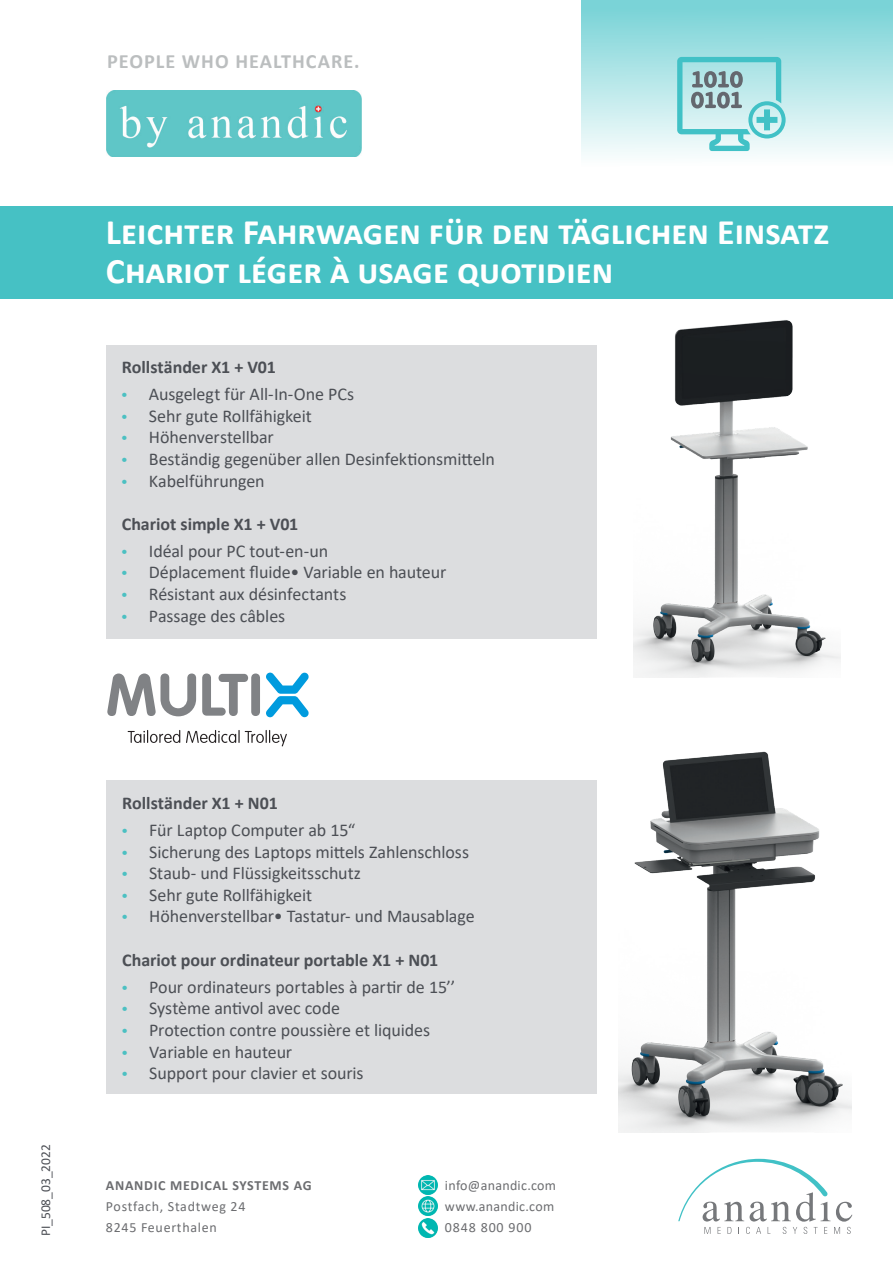
<style>
.page{position:relative;width:893px;height:1263px;background:#fff}
.page>*{position:absolute;margin:0;border:0;box-sizing:border-box;transform-origin:0 0}
.t1{font:700 36px/39px "Calibri";color:#fff}
.t2{font:700 20.25px "Calibri";letter-spacing:.05em;color:#bbbebf}
.t3{font:18px "Calibri";letter-spacing:-.005em;color:#4c4f55}
.t4{font:700 18px "Calibri";color:#4c4f55}
.t5{font:13.95px "Calibri";letter-spacing:.05em;color:#6c6d70}
.t6{font:13.95px "Calibri";letter-spacing:.02em;color:#6c6d70}
.t7{font:700 13.95px "Calibri";letter-spacing:.05em;color:#6c6d70}
.t8{font:13.5px "Calibri";color:#4c4f55}
.s1{font-family:"Arial";font-weight:700;font-size:15px;color:#4cc0c2}
</style>
<div class="page">
<div style="left:581px;top:0;width:312px;height:201px;background:linear-gradient(to bottom,#78d2d6,#fff)"></div>
<svg style="left:677px;top:57px;width:109px;height:94px;background:#a0d6d9"></svg>
<img style="left:418px;top:1175px;width:19px;height:19px">
<img style="left:418px;top:1196px;width:19px;height:19px">
<img style="left:418px;top:1218px;width:19px;height:19px">
<img style="left:106px;top:91px;width:255px;height:66px">
<svg style="left:704px;top:1227px;width:6px;height:7px"></svg>
<svg style="left:718px;top:1227px;width:3px;height:7px"></svg>
<svg style="left:727px;top:1227px;width:4px;height:7px"></svg>
<svg style="left:746px;top:1227px;width:4px;height:7px"></svg>
<svg style="left:756px;top:1227px;width:5px;height:7px"></svg>
<svg style="left:783px;top:1227px;width:3px;height:7px"></svg>
<svg style="left:793px;top:1227px;width:4px;height:7px"></svg>
<svg style="left:803px;top:1227px;width:4px;height:7px"></svg>
<svg style="left:824px;top:1227px;width:3px;height:7px"></svg>
<svg style="left:834px;top:1227px;width:6px;height:7px"></svg>
<svg style="left:847px;top:1227px;width:4px;height:7px"></svg>
<svg style="left:678px;top:1159px;width:174px;height:62px"></svg>
<div style="left:0;top:207px;width:893px;height:92px;background:#46c1c4"></div>
<div style="left:106px;top:345px;width:491px;height:294px;background:#dcdddf"></div>
<div style="left:106px;top:780px;width:491px;height:313px;background:#dcdddf"></div>
<svg style="left:266px;top:673px;width:43px;height:44px"></svg>
<svg style="left:107px;top:673px;width:89px;height:43px"></svg>
<svg style="left:202px;top:673px;width:46px;height:43px"></svg>
<div style="left:251px;top:673px;width:9px;height:43px;background:#808285;border-radius:4px"></div>
<svg style="left:128px;top:730px;width:52px;height:13px"></svg>
<svg style="left:186px;top:730px;width:101px;height:16px"></svg>
<img style="left:618px;top:751px;width:234px;height:381px">
<img style="left:634px;top:320px;width:206px;height:357px">
<p class="t2" style="left:107px;top:47px;width:254px">PEOPLE WHO HEALTHCARE.</p>
<h1 class="t1" style="left:106px;top:212px;width:725px">Leichter Fahrwagen für den täglichen Einsatz<br>Chariot léger à usage quotidien</h1>
<p class="t4" style="left:122px;top:354px;width:156px">Rollständer X1 + V01</p>
<p class="t3" style="left:122px;top:382px;width:234px"><span class="s1">•</span> Ausgelegt für All-In-One PCs</p>
<p class="t3" style="left:122px;top:403px;width:191px"><span class="s1">•</span> Sehr gute Rollfähigkeit</p>
<p class="t3" style="left:122px;top:425px;width:153px"><span class="s1">•</span> Höhenverstellbar</p>
<p class="t3" style="left:122px;top:446px;width:375px"><span class="s1">•</span> Beständig gegenüber allen Desinfektionsmitteln</p>
<p class="t3" style="left:122px;top:468px;width:144px"><span class="s1">•</span> Kabelführungen</p>
<p class="t4" style="left:122px;top:511px;width:178px">Chariot simple X1 + V01</p>
<p class="t3" style="left:122px;top:538px;width:208px"><span class="s1">•</span> Idéal pour PC tout-en-un</p>
<p class="t3" style="left:122px;top:560px;width:326px"><span class="s1">•</span> Déplacement fluide• Variable en hauteur</p>
<p class="t3" style="left:122px;top:581px;width:226px"><span class="s1">•</span> Résistant aux désinfectants</p>
<p class="t3" style="left:122px;top:603px;width:165px"><span class="s1">•</span> Passage des câbles</p>
<p class="t8" style="left:36px;top:1236px;width:94px;rotate:-90deg">PI_508_03_2022</p>
<p class="t4" style="left:122px;top:790px;width:157px">Rollständer X1 + N01</p>
<p class="t3" style="left:122px;top:818px;width:235px"><span class="s1">•</span> Für Laptop Computer ab 15“</p>
<p class="t3" style="left:122px;top:839px;width:348px"><span class="s1">•</span> Sicherung des Laptops mittels Zahlenschloss</p>
<p class="t3" style="left:122px;top:861px;width:240px"><span class="s1">•</span> Staub- und Flüssigkeitsschutz</p>
<p class="t3" style="left:122px;top:882px;width:191px"><span class="s1">•</span> Sehr gute Rollfähigkeit</p>
<p class="t3" style="left:122px;top:904px;width:354px"><span class="s1">•</span> Höhenverstellbar• Tastatur- und Mausablage</p>
<p class="t4" style="left:122px;top:947px;width:318px">Chariot pour ordinateur portable X1 + N01</p>
<p class="t3" style="left:122px;top:974px;width:335px"><span class="s1">•</span> Pour ordinateurs portables à partir de 15’’</p>
<p class="t3" style="left:122px;top:996px;width:219px"><span class="s1">•</span> Système antivol avec code</p>
<p class="t3" style="left:122px;top:1017px;width:309px"><span class="s1">•</span> Protection contre poussière et liquides</p>
<p class="t3" style="left:122px;top:1039px;width:171px"><span class="s1">•</span> Variable en hauteur</p>
<p class="t3" style="left:122px;top:1061px;width:243px"><span class="s1">•</span> Support pour clavier et souris</p>
<p class="t7" style="left:106px;top:1175px;width:207px">ANANDIC MEDICAL SYSTEMS AG</p>
<p class="t6" style="left:445px;top:1175px;width:113px">info@anandic.com</p>
<p class="t5" style="left:106px;top:1196px;width:141px">Postfach, Stadtweg 24</p>
<p class="t6" style="left:445px;top:1196px;width:111px">www.anandic.com</p>
<p class="t5" style="left:106px;top:1217px;width:112px">8245 Feuerthalen</p>
<p class="t5" style="left:445px;top:1217px;width:88px">0848 800 900</p>
</div>
